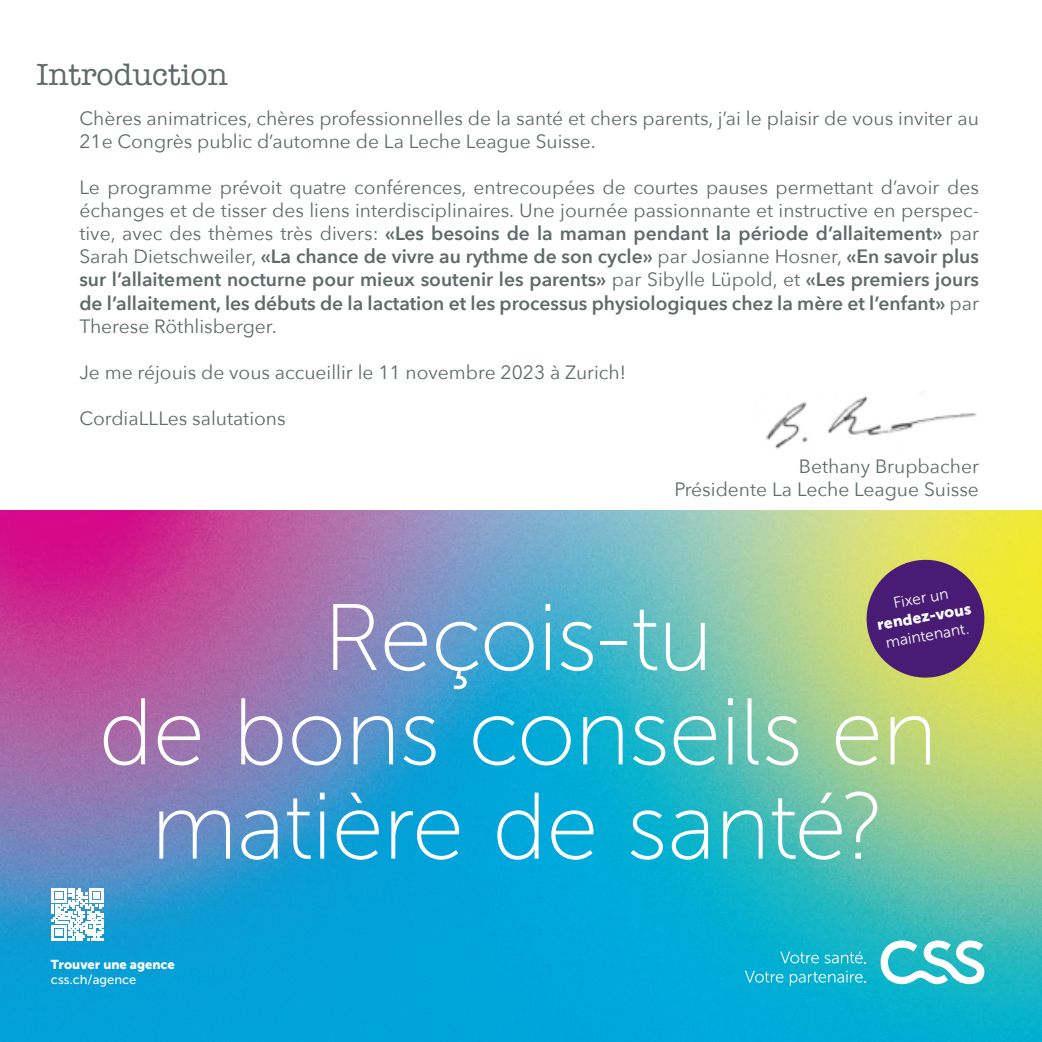
<style>
.page{position:relative;width:1042px;height:1042px;background:#fff}
.page>*{position:absolute;margin:0;border:0;box-sizing:border-box;transform-origin:0 0}
.t1{font:94.33px/94.3px "Museo Sans 100";letter-spacing:-.01em;color:#fff;text-align:center}
.t2{font:31.5px "American Typewriter";color:#5f6a69}
.t3{font:19.25px/23.1px "Avenir Next";color:#5f6a69}
.t4{font:15.4px/18.9px "Museo Sans 300";color:#fff;text-align:center}
.t5{font:12.78px/15.4px "Museo Sans 900";color:#fff}
.s1{font-weight:600}
.s2{font-family:"Museo Sans 900"}
.s3{font-family:"Museo Sans 500"}
</style>
<div class="page">
<img style="left:766px;top:396px;width:211px;height:53px">
<img style="left:0;top:510px;width:1042px;height:532px">
<svg style="left:862px;top:555px;width:127px;height:127px;background:#785c6b"></svg>
<svg style="left:780px;top:951px;width:86px;height:12px"></svg>
<svg style="left:745px;top:970px;width:38px;height:12px"></svg>
<svg style="left:790px;top:970px;width:76px;height:16px"></svg>
<svg style="left:880px;top:940px;width:104px;height:44px"></svg>
<svg style="left:52px;top:888px;width:52px;height:52px"></svg>
<svg style="left:0;top:510px;width:8px;height:8px"></svg>
<p class="t2" style="left:36px;top:50px;width:193px">Introduction</p>
<p class="t3" style="left:79px;top:106px;width:901px">Chères animatrices, chères professionnelles de la santé et chers parents, j’ai le plaisir de vous inviter au<br>21e Congrès public d’automne de La Leche League Suisse.</p>
<p class="t3" style="left:79px;top:175px;width:901px;text-align:justify">Le programme prévoit quatre conférences, entrecoupées de courtes pauses permettant d’avoir des échanges et de tisser des liens interdisciplinaires. Une journée passionnante et instructive en perspec&shy;tive, avec des thèmes très divers: <span class="s1">«Les besoins de la maman pendant la période d’allaitement»</span> par Sarah Dietschweiler, <span class="s1">«La chance de vivre au rythme de son cycle»</span> par Josianne Hosner, <span class="s1">«En savoir plus sur l’allaitement nocturne pour mieux soutenir les parents»</span> par Sibylle Lüpold, et <span class="s1">«Les premiers jours de l’allaitement, les débuts de la lactation et les processus physiologiques chez la mère et l’enfant»</span> par Therese Röthlisberger.</p>
<p class="t3" style="left:79px;top:360px;width:548px">Je me réjouis de vous accueillir le 11 novembre 2023 à Zurich!</p>
<p class="t3" style="left:79px;top:406px;width:208px">CordiaLLLes salutations</p>
<p class="t3" style="left:799px;top:454px;width:182px">Bethany Brupbacher</p>
<p class="t3" style="left:674px;top:477px;width:306px">Présidente La Leche League Suisse</p>
<p class="t4" style="left:872px;top:597px;width:97px;rotate:-10deg">Fixer un <span class="s2">rendez-vous </span>maintenant.</p>
<p class="t1" style="left:99px;top:591px;width:840px">Reçois-tu<br>de bons conseils en matière de santé?</p>
<p class="t5" style="left:51px;top:956px;width:125px">Trouver une agence <span class="s3">css.ch/agence</span></p>
</div>
